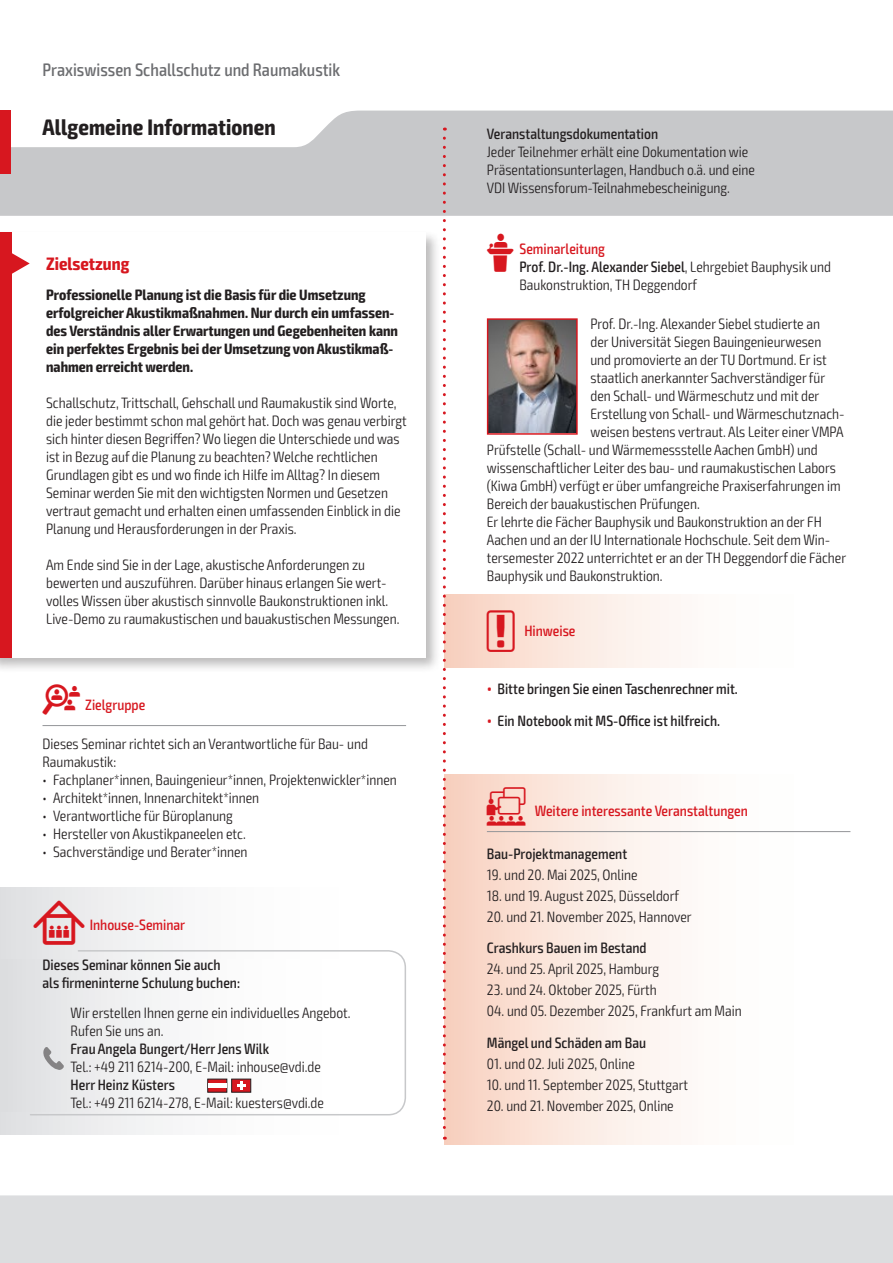
<style>
.page{position:relative;width:893px;height:1263px;background:#fff}
.page>*{position:absolute;margin:0;border:0;box-sizing:border-box;transform-origin:0 0}
.t1{font:700 condensed 22.5px "Exo 2";letter-spacing:.005em;color:#231f20}
.t2{font:500 condensed 18px "Exo 2";color:#6c6d70}
.t3{font:700 condensed 18px "Exo 2";color:#d7171f}
.t4{font:300 condensed 15px/18px "Exo 2";color:#231f20}
.t5{font:500 condensed 15px/18px "Exo 2";color:#231f20}
.t6{font:700 condensed 15px/18px "Exo 2";color:#231f20}
.t7{font:500 condensed 15px "Exo 2";color:#d7171f}
.s1{font-family:"VDI Iconset S4 A Regular";font-weight:400;font-stretch:normal}
.s2{font-family:"VDI Iconset S4 A Regular";font-weight:400;font-stretch:normal;font-size:15.45px}
.s3{font-family:"VDI Iconset S4 A Regular";font-weight:400;font-stretch:normal;color:#d7171f}
.s4{font-weight:500;color:#d7171f}
.s5{font-weight:500}
.s6{font-family:"VDI Iconset S4 A Regular";font-weight:400;font-stretch:normal;font-size:19.5px}
.s7{font-size:18px;color:#d7171f}
</style>
<div class="page">
<div style="left:0;top:1195px;width:893px;height:68px;background:#dcdddf"></div>
<svg style="left:0;top:111px;width:892px;height:105px;fill:#c7c8ca"></svg>
<hr style="left:892px;top:111px;width:1px;height:105px;background:#d7171f">
<div style="left:0;top:111px;width:11px;height:63px;background:#d7171f"></div>
<div style="left:0;top:229px;width:440px;height:444px;background:#231f20;opacity:.3"></div>
<div style="left:0;top:233px;width:425px;height:425px;background:#fff"></div>
<div style="left:0;top:233px;width:11px;height:425px;background:#d7171f"></div>
<svg style="left:11px;top:252px;width:19px;height:22px"></svg>
<hr style="left:43px;top:725px;width:363px;height:1px;background:#939598">
<div style="left:444px;top:774px;width:406px;height:370px;background:linear-gradient(to right,#f8d8c9,#fff)"></div>
<hr style="left:487px;top:831px;width:363px;height:1px;background:#939598">
<img style="left:490px;top:321px;width:85px;height:111px">
<div style="left:487px;top:318px;width:91px;height:117px;border:2px solid #d7171f"></div>
<div style="left:0;top:887px;width:406px;height:247px;background:linear-gradient(to right,#e4e5e7,#fff)"></div>
<svg style="left:29px;top:949px;width:377px;height:167px"></svg>
<div style="left:0;top:959px;width:383px;height:152px;background:linear-gradient(to right,#e2e3e5,#fff)"></div>
<svg style="left:207px;top:1079px;width:44px;height:13px"></svg>
<div style="left:208px;top:1083px;width:19px;height:5px;background:#fff"></div>
<svg style="left:43px;top:1047px;width:21px;height:23px"></svg>
<div style="left:444px;top:594px;width:406px;height:74px;background:linear-gradient(to right,#f9d8c9,#fff)"></div>
<svg style="left:443px;top:138px;width:3px;height:1002px"></svg>
<p class="t2" style="left:43px;top:59px;width:299px">Praxiswissen Schallschutz und Raumakustik</p>
<h1 class="t1" style="left:43px;top:113px;width:235px">Allgemeine Informationen</h1>
<p class="t5" style="left:487px;top:125px;width:173px">Veranstaltungsdokumentation</p>
<p class="t4" style="left:487px;top:143px;width:270px">Jeder Teilnehmer erhält eine Dokumentation wie<br>Präsentationsunterlagen, Handbuch o.ä. und eine<br>VDI Wissensforum-Teilnahmebescheinigung.</p>
<p class="t3" style="left:46px;top:253px;width:85px">Zielsetzung</p>
<p class="t6" style="left:46px;top:286px;width:353px">Professionelle Planung ist die Basis für die Umsetzung erfolgreicher Akustikmaßnahmen. Nur durch ein umfassen&shy;des Verständnis aller Erwartungen und Gegebenheiten kann ein perfektes Ergebnis bei der Umsetzung von Akustikmaß&shy;nahmen erreicht werden.</p>
<p class="t4" style="left:46px;top:394px;width:362px">Schallschutz, Trittschall, Gehschall und Raumakustik sind Worte, die jeder bestimmt schon mal gehört hat. Doch was genau verbirgt sich hinter diesen Begriffen? Wo liegen die Unterschiede und was ist in Bezug auf die Planung zu beachten? Welche rechtlichen Grundlagen gibt es und wo finde ich Hilfe im Alltag? In diesem Seminar werden Sie mit den wichtigsten Normen und Gesetzen vertraut gemacht und erhalten einen umfassenden Einblick in die Planung und Herausforderungen in der Praxis.</p>
<p class="t4" style="left:46px;top:556px;width:355px">Am Ende sind Sie in der Lage, akustische Anforderungen zu bewerten und auszuführen. Darüber hinaus erlangen Sie wert&shy;volles Wissen über akustisch sinnvolle Baukonstruktionen inkl.<br>Live-Demo zu raumakustischen und bauakustischen Messungen.</p>
<p class="t7" style="left:43px;top:696px;width:104px"><span class="s1">Z</span> Zielgruppe</p>
<p class="t4" style="left:43px;top:735px;width:327px">Dieses Seminar richtet sich an Verantwortliche für Bau- und<br>Raumakustik:</p>
<p class="t4" style="left:43px;top:771px;width:356px">• Fachplaner*innen, Bauingenieur*innen, Projektenwickler*innen</p>
<p class="t4" style="left:43px;top:789px;width:218px">• Architekt*innen, Innenarchitekt*innen</p>
<p class="t4" style="left:43px;top:807px;width:192px">• Verantwortliche für Büroplanung</p>
<p class="t4" style="left:43px;top:825px;width:205px">• Hersteller von Akustikpaneelen etc.</p>
<p class="t4" style="left:43px;top:843px;width:207px">• Sachverständige und Berater*innen</p>
<p class="t7" style="left:33px;top:916px;width:153px"><span class="s2">I</span> Inhouse-Seminar</p>
<p class="t5" style="left:43px;top:955px;width:199px">Dieses Seminar können Sie auch als firmeninterne Schulung buchen:</p>
<p class="t4" style="left:71px;top:1004px;width:282px">Wir erstellen Ihnen gerne ein individuelles Angebot.<br>Rufen Sie uns an.</p>
<p class="t5" style="left:71px;top:1040px;width:200px">Frau Angela Bungert/Herr Jens Wilk</p>
<p class="t4" style="left:71px;top:1058px;width:252px">Tel.: +49 211 6214-200, E-Mail: inhouse@vdi.de</p>
<p class="t5" style="left:71px;top:1076px;width:106px">Herr Heinz Küsters</p>
<p class="t4" style="left:71px;top:1094px;width:255px">Tel.: +49 211 6214-278, E-Mail: kuesters@vdi.de</p>
<p class="t4" style="left:519px;top:240px;width:313px;text-indent:-33px"><span class="s3">L</span> <span class="s4">Seminarleitung<br></span><span class="s5">Prof. Dr.-Ing. Alexander Siebel</span>, Lehrgebiet Bauphysik und<br>Baukonstruktion, TH Deggendorf</p>
<p class="t4" style="left:590px;top:315px;width:231px">Prof. Dr.-Ing. Alexander Siebel studierte an</p>
<p class="t4" style="left:590px;top:333px;width:232px">der Universität Siegen Bauingenieurwesen</p>
<p class="t4" style="left:590px;top:351px;width:238px">und promovierte an der TU Dortmund. Er ist</p>
<p class="t4" style="left:590px;top:369px;width:236px">staatlich anerkannter Sachverständiger für</p>
<p class="t4" style="left:590px;top:387px;width:230px">den Schall- und Wärmeschutz und mit der</p>
<p class="t4" style="left:590px;top:405px;width:256px">Erstellung von Schall- und Wärmeschutznach-</p>
<p class="t4" style="left:590px;top:423px;width:255px">weisen bestens vertraut. Als Leiter einer VMPA</p>
<p class="t4" style="left:487px;top:441px;width:332px">Prüfstelle (Schall- und Wärmemessstelle Aachen GmbH) und</p>
<p class="t4" style="left:487px;top:459px;width:351px">wissenschaftlicher Leiter des bau- und raumakustischen Labors</p>
<p class="t4" style="left:487px;top:477px;width:355px">(Kiwa GmbH) verfügt er über umfangreiche Praxiserfahrungen im</p>
<p class="t4" style="left:487px;top:495px;width:214px">Bereich der bauakustischen Prüfungen.</p>
<p class="t4" style="left:487px;top:513px;width:336px">Er lehrte die Fächer Bauphysik und Baukonstruktion an der FH</p>
<p class="t4" style="left:487px;top:531px;width:345px">Aachen und an der IU Internationale Hochschule. Seit dem Win-</p>
<p class="t4" style="left:487px;top:549px;width:361px">tersemester 2022 unterrichtet er an der TH Deggendorf die Fächer</p>
<p class="t4" style="left:487px;top:567px;width:177px">Bauphysik und Baukonstruktion.</p>
<p class="t7" style="left:487px;top:622px;width:90px"><span class="s6">!</span> Hinweise</p>
<p class="t5" style="left:487px;top:680px;width:252px"><span class="s7">•</span> Bitte bringen Sie einen Taschenrechner mit.</p>
<p class="t5" style="left:487px;top:712px;width:235px"><span class="s7">•</span> Ein Notebook mit MS-Office ist hilfreich.</p>
<p class="t7" style="left:487px;top:802px;width:263px"><span class="s6">W</span> Weitere interessante Veranstaltungen</p>
<p class="t5" style="left:487px;top:845px;width:142px">Bau-Projektmanagement</p>
<p class="t4" style="left:487px;top:866px;width:152px">19. und 20. Mai 2025, Online</p>
<p class="t4" style="left:487px;top:887px;width:194px">18. und 19. August 2025, Düsseldorf</p>
<p class="t4" style="left:487px;top:908px;width:206px">20. und 21. November 2025, Hannover</p>
<p class="t5" style="left:487px;top:939px;width:161px">Crashkurs Bauen im Bestand</p>
<p class="t4" style="left:487px;top:960px;width:174px">24. und 25. April 2025, Hamburg</p>
<p class="t4" style="left:487px;top:981px;width:171px">23. und 24. Oktober 2025, Fürth</p>
<p class="t4" style="left:487px;top:1002px;width:256px">04. und 05. Dezember 2025, Frankfurt am Main</p>
<p class="t5" style="left:487px;top:1034px;width:161px">Mängel und Schäden am Bau</p>
<p class="t4" style="left:487px;top:1055px;width:150px">01. und 02. Juli 2025, Online</p>
<p class="t4" style="left:487px;top:1076px;width:203px">10. und 11. September 2025, Stuttgart</p>
<p class="t4" style="left:487px;top:1097px;width:188px">20. und 21. November 2025, Online</p>
</div>
